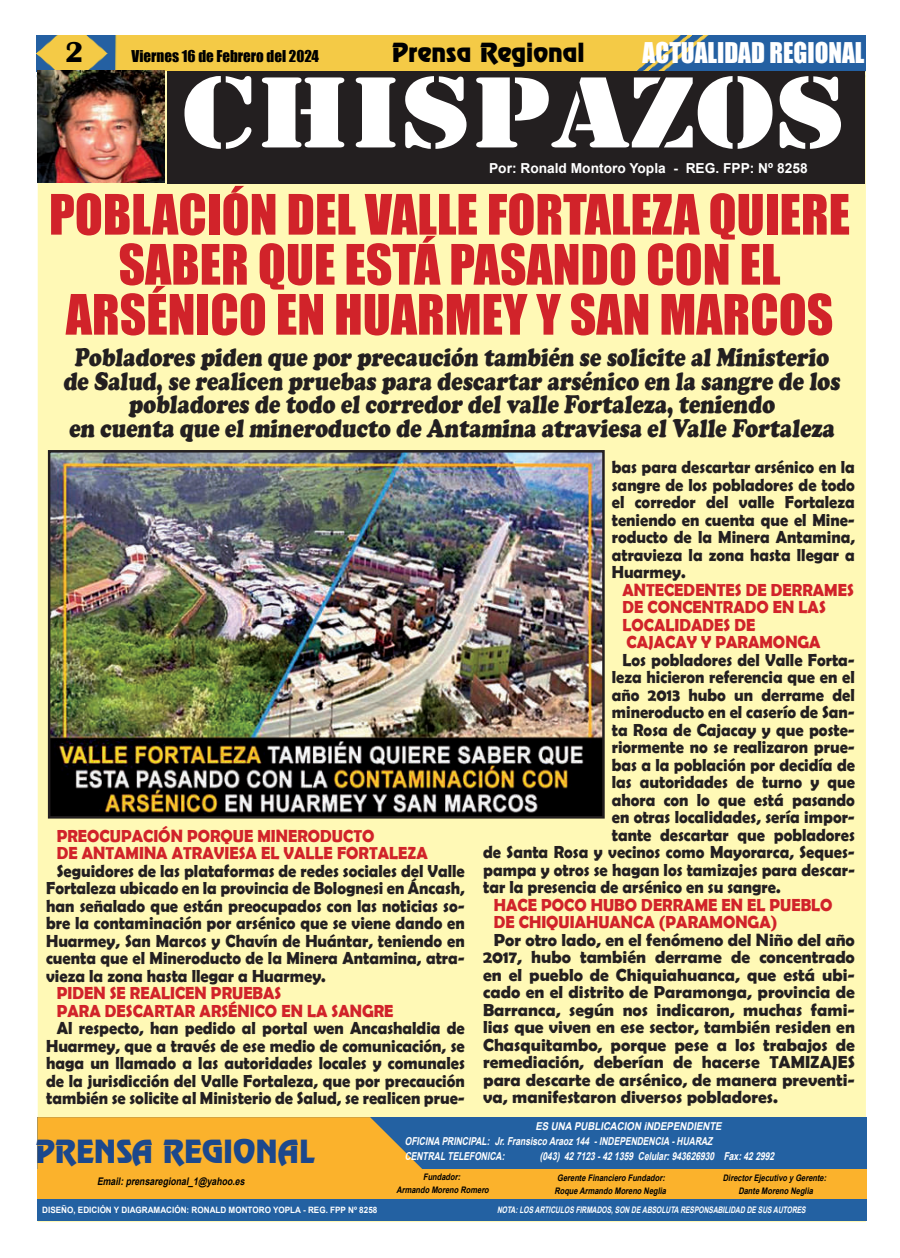
<style>
.page{position:relative;width:900px;height:1258px;background:#fff}
.page>*{position:absolute;margin:0;border:0;box-sizing:border-box;transform-origin:0 0}
.t1{font:105px "Stencil";color:#fff;scale:1.2 1}
.t2{font:51.5px/50px "Impact";color:#d1232a;text-align:center}
.t3{font:700 30px "Britannic";color:#000}
.t4{font:28.75px "Renfrew Normal";color:#1c488c}
.t5{font:900 26.25px/23.8px "Cooper";color:#231f20;text-align:center;scale:.82 1}
.t6{font:26.25px "Impact";color:#fff;scale:.96 1}
.t7{font:23.75px "Renfrew Normal";color:#000}
.t8{font:700 17.5px/17.5px "Berlin Sans FB Demi";color:#231f20;text-align:justify;scale:.94 1}
.t9{font:700 17.5px/17.5px "Berlin Sans FB Demi";color:#231f20;text-align:justify}
.t10{font:700 17.5px/17.5px "Berlin Sans FB Demi";color:#d1232a;scale:.94 1}
.t11{font:15px "Impact";color:#000}
.t12{font:700 13.75px "Arial";color:#fff}
.t13{font:italic 700 10.88px/15px "Arial";color:#fff;scale:.89 1}
.t14{font:italic 700 10.88px "Arial";color:#fff;scale:.78 1}
.t15{font:italic 700 10.5px "Arial";color:#000;scale:.83 1}
.t16{font:italic 700 9px/12.5px "Arial";color:#000;text-align:center;scale:.83 1}
.t17{font:italic 700 9px "Arial";color:#fff;scale:.74 1}
.t18{font:700 8.75px "Arial";color:#fff;scale:.93 1}
</style>
<div class="page">
<img style="left:37px;top:36px;width:829px;height:35px">
<div style="left:38px;top:71px;width:828px;height:1151px;background:#fff9b6"></div>
<div style="left:167px;top:71px;width:698px;height:113px;background:#231f20"></div>
<img style="left:37px;top:70px;width:128px;height:113px">
<div style="left:37px;top:1118px;width:829px;height:52px;background:#2361a2"></div>
<svg style="left:37px;top:1117px;width:415px;height:53px;background:#dea73b"></svg>
<div style="left:37px;top:1170px;width:829px;height:29px;background:#fbb22c"></div>
<div style="left:37px;top:1199px;width:829px;height:22px;background:#2361a2"></div>
<img style="left:52px;top:454px;width:549px;height:361px">
<div style="left:48px;top:450px;width:557px;height:369px;border:3px solid #231f20"></div>
<h3 class="t3" style="left:65px;top:36px;width:20px">2</h3>
<p class="t11" style="left:132px;top:49px;width:189px">Viernes 16 de Febrero del 2024</p>
<h3 class="t7" style="left:392px;top:42px;width:194px">Prensa Regional</h3>
<h3 class="t6" style="left:643px;top:40px;width:233px">ACTUALIDAD REGIONAL</h3>
<h1 class="t1" style="left:182px;top:52px;width:555px">CHISPAZOS</h1>
<p class="t12" style="left:489px;top:163px;width:320px">Por: Ronald Montoro Yopla - REG. FPP: Nº 8258</p>
<h2 class="t2" style="left:49px;top:190px;width:803px">POBLACIÓN DEL VALLE FORTALEZA QUIERE<br>SABER QUE ESTÁ PASANDO CON EL<br>ARSÉNICO EN HUARMEY Y SAN MARCOS</h2>
<p class="t5" style="left:63px;top:347px;width:952px">Pobladores piden que por precaución también se solicite al Ministerio de Salud, se realicen pruebas para descartar arsénico en la sangre de los pobladores de todo el corredor del valle Fortaleza, teniendo<br>en cuenta que el mineroducto de Antamina atraviesa el Valle Fortaleza</p>
<p class="t10" style="left:57px;top:828px;width:396px">PREOCUPACIÓN PORQUE MINERODUCTO<br>DE ANTAMINA ATRAVIESA EL VALLE FORTALEZA</p>
<p class="t8" style="left:46px;top:863px;width:447px;text-indent:11px">Seguidores de las plataformas de redes sociales del Valle Fortaleza ubicado en la provincia de Bolognesi en Áncash, han señalado que están preocupados con las noticias so&shy;bre la contaminación por arsénico que se viene dando en Huarmey, San Marcos y Chavín de Huántar, teniendo en cuenta que el Mineroducto de la Minera Antamina, atra&shy;vieza la zona hasta llegar a Huarmey.</p>
<p class="t10" style="left:57px;top:985px;width:360px">PIDEN SE REALICEN PRUEBAS<br>PARA DESCARTAR ARSÉNICO EN LA SANGRE</p>
<p class="t8" style="left:46px;top:1020px;width:447px;text-indent:11px">Al respecto, han pedido al portal wen Ancashaldia de Huarmey, que a través de ese medio de comunicación, se haga un llamado a las autoridades locales y comunales de la jurisdicción del Valle Fortaleza, que por precaución también se solicite al Ministerio de Salud, se realicen prue-</p>
<p class="t8" style="left:612px;top:459px;width:260px">bas para descartar arsénico en la sangre de los pobladores de todo el corredor del valle Fortaleza teniendo en cuenta que el Mine&shy;roducto de la Minera Antamina, atravieza la zona hasta llegar a Huarmey.</p>
<p class="t10" style="left:622px;top:582px;width:248px">ANTECEDENTES DE DERRAMES<br>DE CONCENTRADO EN LAS<br>LOCALIDADES DE<br>CAJACAY Y PARAMONGA</p>
<p class="t8" style="left:622px;top:652px;width:249px">Los pobladores del Valle Forta-</p>
<p class="t8" style="left:612px;top:669px;width:260px">leza hicieron referencia que en el</p>
<p class="t8" style="left:612px;top:687px;width:260px">año 2013 hubo un derrame del</p>
<p class="t8" style="left:612px;top:704px;width:260px">mineroducto en el caserío de San-</p>
<p class="t8" style="left:612px;top:722px;width:260px">ta Rosa de Cajacay y que poste-</p>
<p class="t8" style="left:612px;top:739px;width:260px">riormente no se realizaron prue-</p>
<p class="t8" style="left:612px;top:757px;width:260px">bas a la población por decidía de</p>
<p class="t8" style="left:612px;top:774px;width:260px">las autoridades de turno y que</p>
<p class="t8" style="left:612px;top:792px;width:260px">ahora con lo que está pasando</p>
<p class="t8" style="left:612px;top:809px;width:260px">en otras localidades, sería impor-</p>
<p class="t8" style="left:612px;top:827px;width:260px">tante descartar que pobladores</p>
<p class="t8" style="left:483px;top:844px;width:397px">de Santa Rosa y vecinos como Mayorarca, Seques-</p>
<p class="t8" style="left:483px;top:862px;width:397px">pampa y otros se hagan los tamizajes para descar-</p>
<p class="t8" style="left:483px;top:879px;width:318px">tar la presencia de arsénico en su sangre.</p>
<p class="t10" style="left:494px;top:897px;width:362px">HACE POCO HUBO DERRAME EN EL PUEBLO<br>DE CHIQUIAHUANCA (PARAMONGA)</p>
<p class="t9" style="left:483px;top:932px;width:373px;text-indent:11px">Por otro lado, en el fenómeno del Niño del año 2017, hubo también derrame de concentrado en el pueblo de Chiquiahuanca, que está ubi&shy;cado en el distrito de Paramonga, provincia de Barranca, según nos indicaron, muchas fami&shy;lias que viven en ese sector, también residen en Chasquitambo, porque pese a los trabajos de remediación, deberían de hacerse TAMIZAJES para descarte de arsénico, de manera preventi&shy;va, manifestaron diversos pobladores.</p>
<h3 class="t4" style="left:35px;top:1139px;width:280px">PRENSA REGIONAL</h3>
<p class="t15" style="left:97px;top:1177px;width:181px">Email: prensaregional_ 1@yahoo.es</p>
<p class="t18" style="left:42px;top:1206px;width:362px">DISEÑO, EDICIÓN Y DIAGRAMACIÓN: RONALD MONTORO YOPLA - REG. FPP Nº 8258</p>
<p class="t13" style="left:405px;top:1120px;width:360px;text-indent:131px">ES UNA PUBLICACION iNDEPENDIENTE<br>OFICINA PRINCIPAL: Jr. Fransisco Araoz 144 - INDEPENDENCIA - HUARAZ<br>CENTRAL TELEFONICA:</p>
<p class="t14" style="left:540px;top:1152px;width:304px">(043) 42 7123 - 42 1359 Celular: 943626930 Fax: 42 2992</p>
<p class="t16" style="left:396px;top:1172px;width:115px">Fundador:<br>Armando Moreno Romero</p>
<p class="t16" style="left:554px;top:1172px;width:138px">Gerente Financiero Fundador:<br>Roque Armando Moreno Neglia</p>
<p class="t16" style="left:723px;top:1172px;width:128px">Director Ejecutivo y Gerente:<br>Dante Moreno Neglia</p>
<p class="t17" style="left:497px;top:1206px;width:421px">NOTA:LOS ARTICULOS FIRMADOS,SON DE ABSOLUTA RESPONSABILIDAD DE SUS AUTORES</p>
</div>
